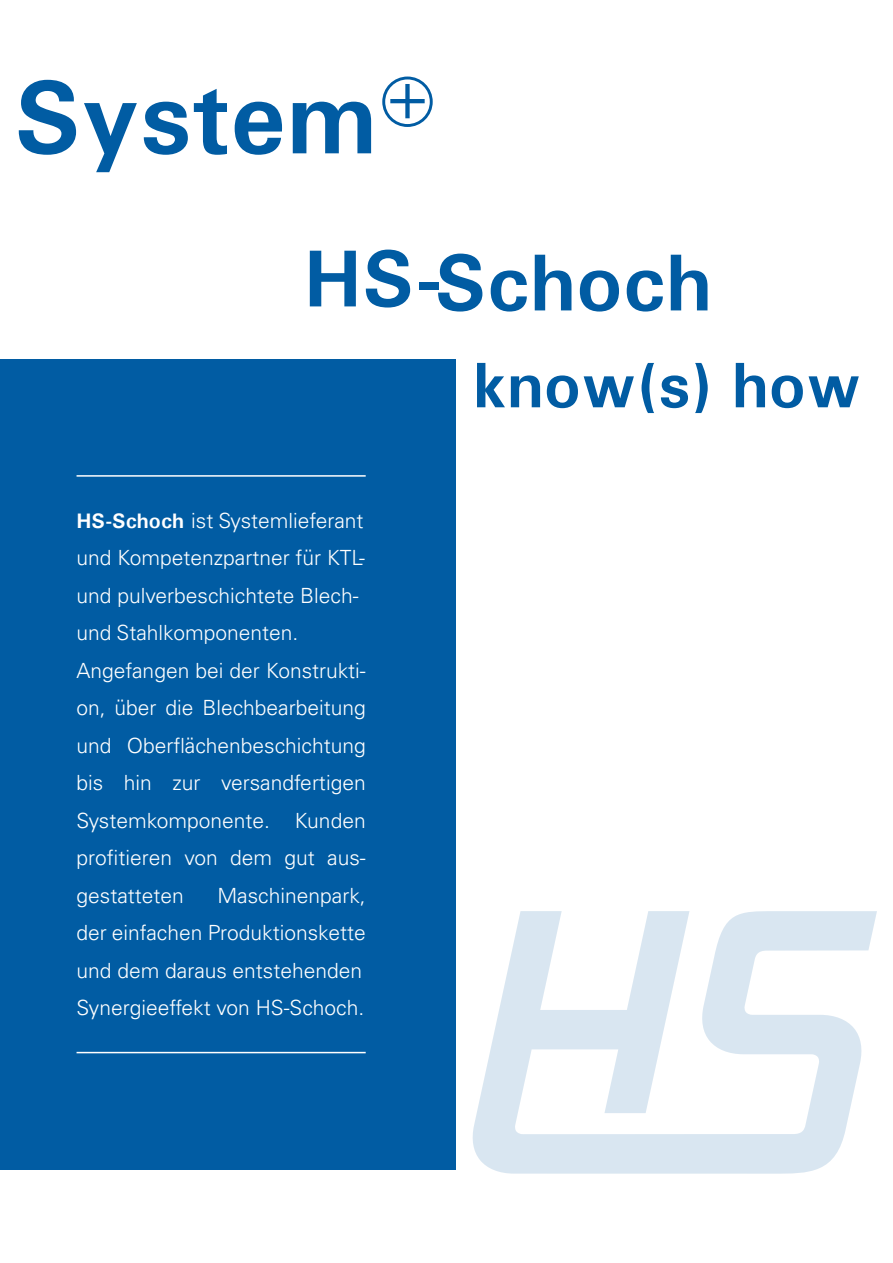
<style>
.page{position:relative;width:893px;height:1263px;background:#fff}
.page>*{position:absolute;margin:0;border:0;box-sizing:border-box;transform-origin:0 0}
.t1{font:700 104.85px "Univers";color:#015ca3}
.t2{font:700 81px "Univers";color:#015ca3}
.t3{font:700 64.5px "Univers";color:#015ca3}
.t4{font:300 21px/37.5px "Univers LT Pro 45";color:#fff;text-align:justify}
.s1{font-family:"Univers";font-weight:700}
</style>
<div class="page">
<div style="left:0;top:359px;width:455px;height:811px;background:#015ca3"></div>
<div style="left:382px;top:77px;width:51px;height:50px;border:3px solid #015ca3;border-radius:50%"></div>
<hr style="left:77px;top:475px;width:289px;height:2px;background:#fff">
<hr style="left:77px;top:1052px;width:289px;height:1px;background:#fff">
<svg style="left:472px;top:911px;width:405px;height:263px"></svg>
<p class="t1" style="left:14px;top:51px;width:426px">System<sup>+</sup></p>
<p class="t2" style="left:304px;top:227px;width:139px">HS-</p>
<p class="t2" style="left:434px;top:231px;width:279px">Schoch</p>
<p class="t4" style="left:77px;top:501px;width:290px;text-align:left"><span class="s1">HS-Schoch</span> ist Systemlieferant und Kompetenzpartner für KTL&shy;und pulverbeschichtete Blech&shy;und Stahlkomponenten.</p>
<p class="t4" style="left:77px;top:651px;width:291px">Angefangen bei der Konstrukti&shy;on, über die Blechbearbeitung und Oberflächenbeschichtung bis hin zur versandfertigen Systemkomponente. Kunden profitieren von dem gut aus&shy;gestatteten</p>
<p class="t4" style="left:77px;top:876px;width:291px;text-indent:141px">Maschinenpark, der einfachen Produktionskette und dem daraus entstehenden</p>
<p class="t4" style="left:77px;top:989px;width:289px">Synergieeffekt von HS-Schoch.</p>
<p class="t3" style="left:472px;top:344px;width:391px">know(s) how</p>
</div>
